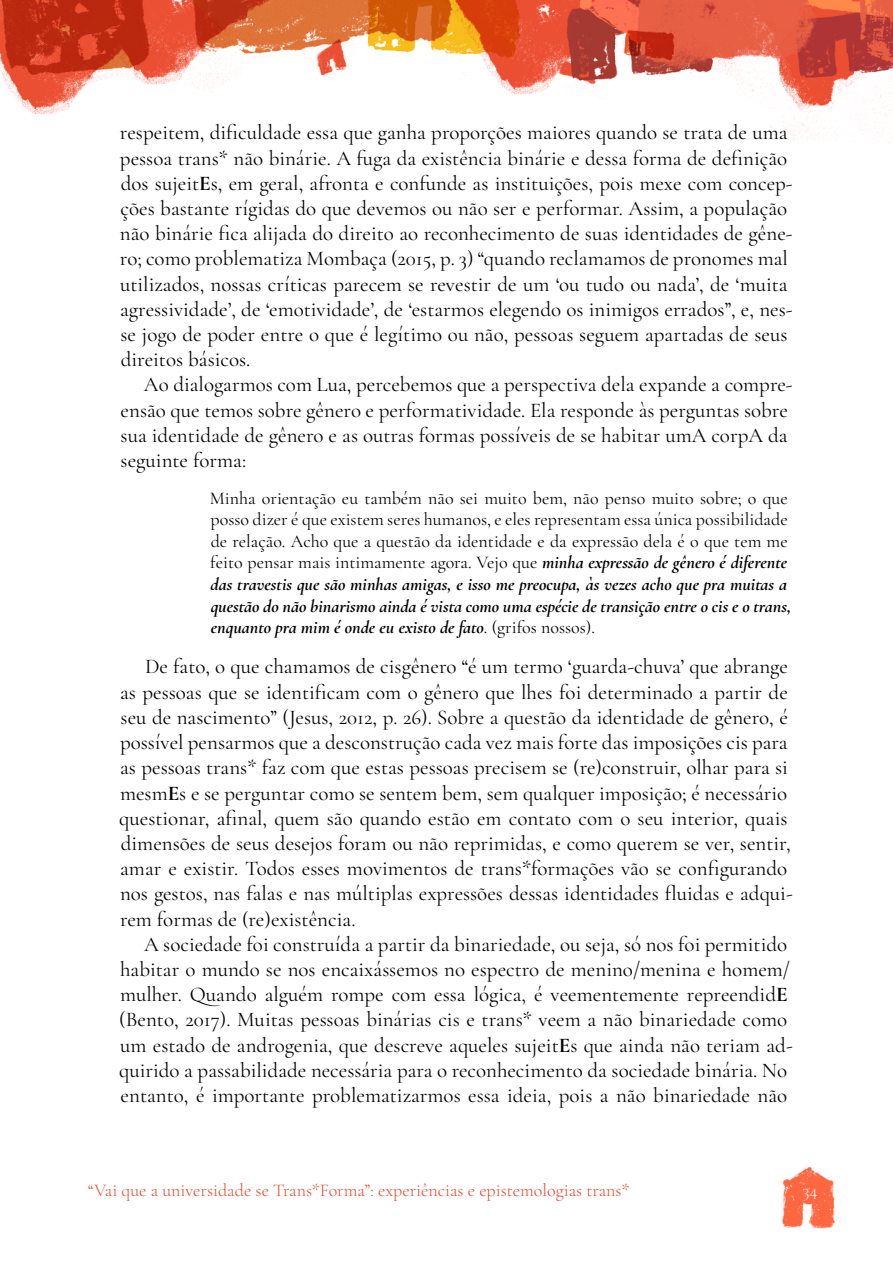
<style>
.page{position:relative;width:893px;height:1263px;background:#fff}
.page>*{position:absolute;margin:0;border:0;box-sizing:border-box;transform-origin:0 0}
.t1{font:21px/25.2px "Cormorant Garamond";color:#000}
.t2{font:18px/21.6px "Cormorant Garamond";color:#000}
.t3{font:300 18px "Cormorant Garamond";color:#e84424}
.t4{font:300 18px "Cormorant Garamond";color:#fff}
.s1{font-weight:700}
.s2{font-weight:700;font-style:italic}
</style>
<div class="page">
<img style="left:0;top:0;width:893px;height:1229px">
<p class="t1" style="left:120px;top:120px;width:674px">respeitem, dificuldade essa que ganha proporções maiores quando se trata de uma pessoa trans* não binárie. A fuga da existência binárie e dessa forma de definição dos sujeit<span class="s1">E</span>s, em geral, afronta e confunde as instituições, pois mexe com concep&shy;ções bastante rígidas do que devemos ou não ser e performar. Assim, a população não binárie fica alijada do direito ao reconhecimento de suas identidades de gêne&shy;ro; como problematiza Mombaça (2015, p. 3) “quando reclamamos de pronomes mal utilizados, nossas críticas parecem se revestir de um ‘ou tudo ou nada’, de ‘muita agressividade’, de ‘emotividade’, de ‘estarmos elegendo os inimigos errados”, e, nes&shy;se jogo de poder entre o que é legítimo ou não, pessoas seguem apartadas de seus direitos básicos.</p>
<p class="t1" style="left:121px;top:372px;width:674px;text-indent:23px">Ao dialogarmos com Lua, percebemos que a perspectiva dela expande a compre&shy;ensão que temos sobre gênero e performatividade. Ela responde às perguntas sobre sua identidade de gênero e as outras formas possíveis de se habitar umA corpA da seguinte forma:</p>
<p class="t2" style="left:210px;top:487px;width:583px">Minha orientação eu também não sei muito bem, não penso muito sobre; o que posso dizer é que existem seres humanos, e eles representam essa única possibilidade de relação. Acho que a questão da identidade e da expressão dela é o que tem me feito pensar mais intimamente agora. Vejo que <span class="s2">minha expressão de gênero é diferente das travestis que são minhas amigas, e isso me preocupa, às vezes acho que pra muitas a questão do não binarismo ainda é vista como uma espécie de transição entre o cis e o trans, enquanto pra mim é onde eu existo de fato</span>. (grifos nossos).</p>
<p class="t1" style="left:119px;top:654px;width:675px;text-indent:26px">De fato, o que chamamos de cisgênero “é um termo ‘guarda-chuva’ que abrange as pessoas que se identificam com o gênero que lhes foi determinado a partir de seu de nascimento” (Jesus, 2012, p. 26). Sobre a questão da identidade de gênero, é possível pensarmos que a desconstrução cada vez mais forte das imposições cis para as pessoas trans* faz com que estas pessoas precisem se (re)construir, olhar para si mesm<span class="s1">E</span>s e se perguntar como se sentem bem, sem qualquer imposição; é necessário questionar, afinal, quem são quando estão em contato com o seu interior, quais dimensões de seus desejos foram ou não reprimidas, e como querem se ver, sentir, amar e existir. Todos esses movimentos de trans*formações vão se configurando nos gestos, nas falas e nas múltiplas expressões dessas identidades fluidas e adqui&shy;rem formas de (re)existência.</p>
<p class="t1" style="left:119px;top:931px;width:675px;text-indent:25px">A sociedade foi construída a partir da binariedade, ou seja, só nos foi permitido habitar o mundo se nos encaixássemos no espectro de menino/menina e homem/ mulher. Quando alguém rompe com essa lógica, é veementemente repreendid<span class="s1">E </span>(Bento, 2017). Muitas pessoas binárias cis e trans* veem a não binariedade como um estado de androgenia, que descreve aqueles sujeit<span class="s1">E</span>s que ainda não teriam ad&shy;quirido a passabilidade necessária para o reconhecimento da sociedade binária. No entanto, é importante problematizarmos essa ideia, pois a não binariedade não</p>
<p class="t3" style="left:88px;top:1179px;width:543px">“Vai que a universidade se Trans*Forma”: experiências e epistemologias trans*</p>
<p class="t4" style="left:802px;top:1179px;width:17px">34</p>
</div>
